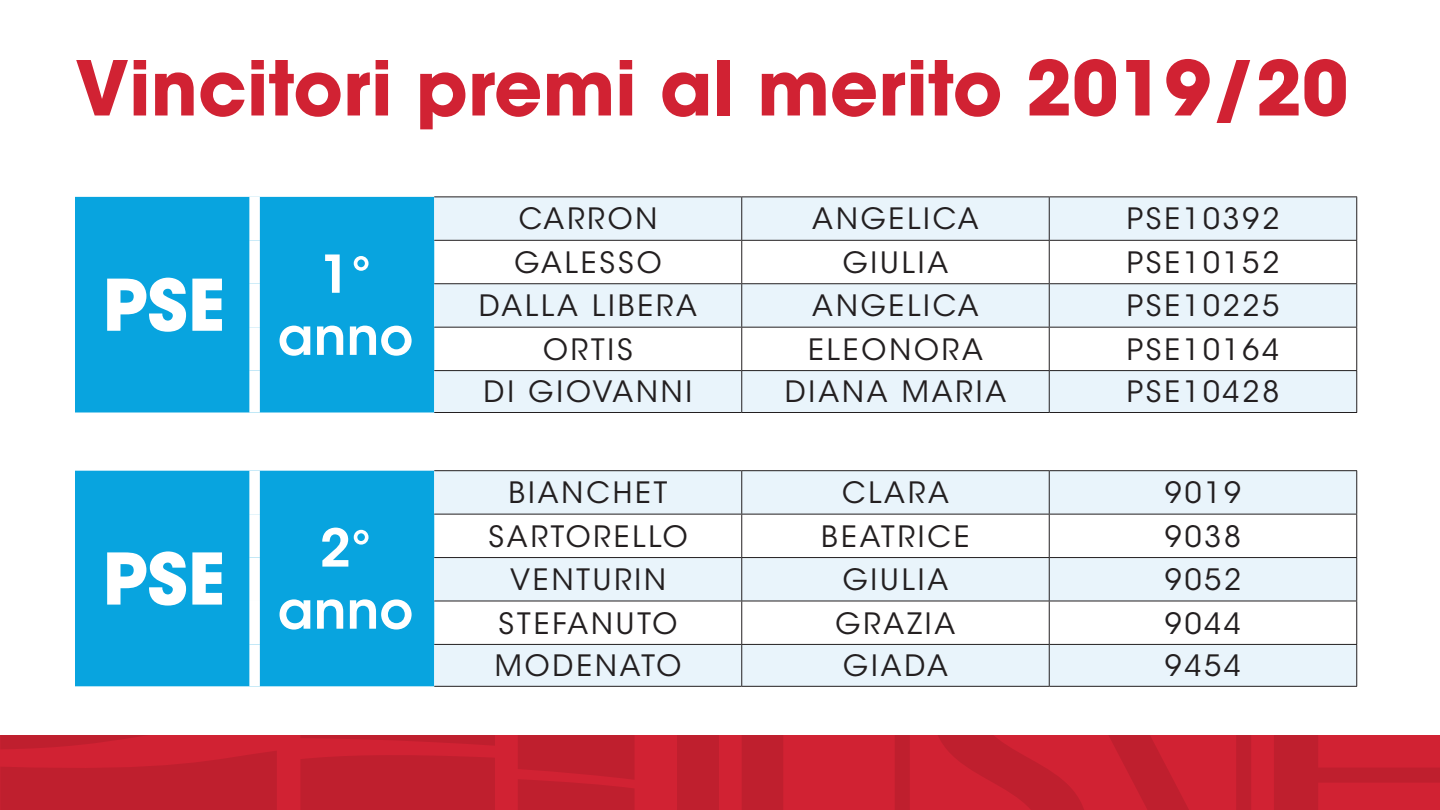
<style>
.page{position:relative;width:1440px;height:810px;background:#fff}
.page>*{position:absolute;margin:0;border:0;box-sizing:border-box;transform-origin:0 0}
.t1{font:700 75px "ITC Avant Garde Std";color:#d12233}
.t2{font:700 70.5px "ITC Avant Garde Std";color:#fff}
.t3{font:600 51.75px/62.1px "ITC Avant Garde Std";color:#fff;text-align:center}
.t4{font:29.25px "ITC Avant Garde Std";letter-spacing:.1em;color:#231f20}
</style>
<div class="page">
<div style="left:0;top:735px;width:1440px;height:75px;background:#d12233"></div>
<svg style="left:1274px;top:735px;width:166px;height:75px"></svg>
<svg style="left:938px;top:735px;width:313px;height:75px"></svg>
<svg style="left:742px;top:735px;width:168px;height:75px"></svg>
<div style="left:677px;top:696px;width:42px;height:114px;background:#bf1f2e"></div>
<svg style="left:518px;top:735px;width:116px;height:75px;background:#c11f2e"></svg>
<div style="left:300px;top:755px;width:195px;height:55px;background:#bf1f2e"></div>
<svg style="left:300px;top:735px;width:195px;height:11px"></svg>
<svg style="left:0;top:735px;width:277px;height:75px"></svg>
<div style="left:0;top:0;width:1440px;height:735px;background:#fff"></div>
<div style="left:75px;top:197px;width:359px;height:215px;background:#08a4df"></div>
<svg style="left:434px;top:197px;width:922px;height:215px;fill:#e9f4fb"></svg>
<hr style="left:434px;top:196px;width:308px;height:1px;background:#231f20">
<hr style="left:742px;top:196px;width:307px;height:1px;background:#231f20">
<hr style="left:741px;top:197px;width:1px;height:43px;background:#231f20">
<hr style="left:1049px;top:196px;width:308px;height:1px;background:#231f20">
<hr style="left:1049px;top:197px;width:1px;height:43px;background:#231f20">
<hr style="left:1356px;top:197px;width:1px;height:43px;background:#231f20">
<hr style="left:434px;top:240px;width:308px;height:1px;background:#231f20">
<hr style="left:742px;top:240px;width:307px;height:1px;background:#231f20">
<hr style="left:741px;top:241px;width:1px;height:42px;background:#231f20">
<hr style="left:1049px;top:240px;width:308px;height:1px;background:#231f20">
<hr style="left:1049px;top:241px;width:1px;height:42px;background:#231f20">
<hr style="left:1356px;top:241px;width:1px;height:42px;background:#231f20">
<hr style="left:434px;top:283px;width:308px;height:1px;background:#231f20">
<hr style="left:742px;top:283px;width:307px;height:1px;background:#231f20">
<hr style="left:741px;top:284px;width:1px;height:43px;background:#231f20">
<hr style="left:1049px;top:283px;width:308px;height:1px;background:#231f20">
<hr style="left:1049px;top:284px;width:1px;height:43px;background:#231f20">
<hr style="left:1356px;top:284px;width:1px;height:43px;background:#231f20">
<hr style="left:434px;top:327px;width:308px;height:1px;background:#231f20">
<hr style="left:742px;top:327px;width:307px;height:1px;background:#231f20">
<hr style="left:741px;top:328px;width:1px;height:42px;background:#231f20">
<hr style="left:1049px;top:327px;width:308px;height:1px;background:#231f20">
<hr style="left:1049px;top:328px;width:1px;height:42px;background:#231f20">
<hr style="left:1356px;top:328px;width:1px;height:42px;background:#231f20">
<hr style="left:741px;top:371px;width:1px;height:41px;background:#231f20">
<hr style="left:1049px;top:371px;width:1px;height:41px;background:#231f20">
<div style="left:249px;top:197px;width:11px;height:43px;background:#fff"></div>
<div style="left:249px;top:240px;width:11px;height:44px;background:#fff"></div>
<div style="left:249px;top:284px;width:11px;height:43px;background:#fff"></div>
<div style="left:249px;top:327px;width:11px;height:44px;background:#fff"></div>
<div style="left:249px;top:371px;width:11px;height:41px;background:#fff"></div>
<hr style="left:434px;top:370px;width:308px;height:1px;background:#231f20">
<hr style="left:742px;top:370px;width:307px;height:1px;background:#231f20">
<hr style="left:1049px;top:370px;width:308px;height:1px;background:#231f20">
<hr style="left:1356px;top:371px;width:1px;height:41px;background:#231f20">
<hr style="left:434px;top:412px;width:308px;height:1px;background:#231f20">
<hr style="left:742px;top:412px;width:307px;height:1px;background:#231f20">
<hr style="left:1049px;top:412px;width:308px;height:1px;background:#231f20">
<div style="left:75px;top:471px;width:359px;height:215px;background:#08a4df"></div>
<svg style="left:434px;top:471px;width:922px;height:215px;fill:#e9f4fb"></svg>
<hr style="left:434px;top:470px;width:308px;height:1px;background:#231f20">
<hr style="left:742px;top:470px;width:307px;height:1px;background:#231f20">
<hr style="left:741px;top:471px;width:1px;height:43px;background:#231f20">
<hr style="left:1049px;top:470px;width:308px;height:1px;background:#231f20">
<hr style="left:1049px;top:471px;width:1px;height:43px;background:#231f20">
<hr style="left:1356px;top:471px;width:1px;height:43px;background:#231f20">
<hr style="left:434px;top:514px;width:308px;height:1px;background:#231f20">
<hr style="left:742px;top:514px;width:307px;height:1px;background:#231f20">
<hr style="left:741px;top:514px;width:1px;height:43px;background:#231f20">
<hr style="left:1049px;top:514px;width:308px;height:1px;background:#231f20">
<hr style="left:1049px;top:514px;width:1px;height:43px;background:#231f20">
<hr style="left:1356px;top:514px;width:1px;height:43px;background:#231f20">
<hr style="left:434px;top:557px;width:308px;height:1px;background:#231f20">
<hr style="left:742px;top:557px;width:307px;height:1px;background:#231f20">
<hr style="left:741px;top:558px;width:1px;height:43px;background:#231f20">
<hr style="left:1049px;top:557px;width:308px;height:1px;background:#231f20">
<hr style="left:1049px;top:558px;width:1px;height:43px;background:#231f20">
<hr style="left:1356px;top:558px;width:1px;height:43px;background:#231f20">
<hr style="left:434px;top:601px;width:308px;height:1px;background:#231f20">
<hr style="left:742px;top:601px;width:307px;height:1px;background:#231f20">
<hr style="left:741px;top:601px;width:1px;height:43px;background:#231f20">
<hr style="left:1049px;top:601px;width:308px;height:1px;background:#231f20">
<hr style="left:1049px;top:601px;width:1px;height:43px;background:#231f20">
<hr style="left:1356px;top:601px;width:1px;height:43px;background:#231f20">
<hr style="left:741px;top:645px;width:1px;height:41px;background:#231f20">
<hr style="left:1049px;top:645px;width:1px;height:41px;background:#231f20">
<div style="left:249px;top:471px;width:11px;height:43px;background:#fff"></div>
<div style="left:249px;top:514px;width:11px;height:44px;background:#fff"></div>
<div style="left:249px;top:558px;width:11px;height:43px;background:#fff"></div>
<div style="left:249px;top:601px;width:11px;height:43px;background:#fff"></div>
<div style="left:249px;top:644px;width:11px;height:42px;background:#fff"></div>
<hr style="left:434px;top:644px;width:308px;height:1px;background:#231f20">
<hr style="left:742px;top:644px;width:307px;height:1px;background:#231f20">
<hr style="left:1049px;top:644px;width:308px;height:1px;background:#231f20">
<hr style="left:1356px;top:645px;width:1px;height:41px;background:#231f20">
<hr style="left:434px;top:686px;width:308px;height:1px;background:#231f20">
<hr style="left:742px;top:686px;width:307px;height:1px;background:#231f20">
<hr style="left:1049px;top:686px;width:308px;height:1px;background:#231f20">
<p class="t1" style="left:75px;top:39px;width:1275px">Vincitori premi al merito 2019/20</p>
<p class="t2" style="left:102px;top:259px;width:124px">PSE</p>
<p class="t3" style="left:278px;top:243px;width:137px">1° anno</p>
<p class="t2" style="left:102px;top:533px;width:124px">PSE</p>
<p class="t3" style="left:278px;top:517px;width:137px">2° anno</p>
<p class="t4" style="left:519px;top:201px;width:140px">CARRON</p>
<p class="t4" style="left:812px;top:201px;width:168px">ANGELICA</p>
<p class="t4" style="left:1127px;top:201px;width:154px">PSE10392</p>
<p class="t4" style="left:514px;top:245px;width:149px">GALESSO</p>
<p class="t4" style="left:843px;top:245px;width:107px">GIULIA</p>
<p class="t4" style="left:1127px;top:245px;width:154px">PSE10152</p>
<p class="t4" style="left:479px;top:288px;width:220px">DALLA LIBERA</p>
<p class="t4" style="left:812px;top:288px;width:168px">ANGELICA</p>
<p class="t4" style="left:1127px;top:288px;width:154px">PSE10225</p>
<p class="t4" style="left:543px;top:331px;width:91px">ORTIS</p>
<p class="t4" style="left:808px;top:331px;width:176px">ELEONORA</p>
<p class="t4" style="left:1127px;top:331px;width:154px">PSE10164</p>
<p class="t4" style="left:484px;top:374px;width:210px">DI GIOVANNI</p>
<p class="t4" style="left:785px;top:374px;width:223px">DIANA MARIA</p>
<p class="t4" style="left:1127px;top:374px;width:154px">PSE10428</p>
<p class="t4" style="left:508px;top:475px;width:161px">BIANCHET</p>
<p class="t4" style="left:842px;top:475px;width:108px">CLARA</p>
<p class="t4" style="left:1165px;top:475px;width:78px">9019</p>
<p class="t4" style="left:488px;top:518px;width:201px">SARTORELLO</p>
<p class="t4" style="left:821px;top:518px;width:150px">BEATRICE</p>
<p class="t4" style="left:1165px;top:518px;width:78px">9038</p>
<p class="t4" style="left:510px;top:562px;width:157px">VENTURIN</p>
<p class="t4" style="left:843px;top:562px;width:107px">GIULIA</p>
<p class="t4" style="left:1165px;top:562px;width:78px">9052</p>
<p class="t4" style="left:499px;top:605px;width:180px">STEFANUTO</p>
<p class="t4" style="left:836px;top:605px;width:121px">GRAZIA</p>
<p class="t4" style="left:1165px;top:605px;width:78px">9044</p>
<p class="t4" style="left:495px;top:648px;width:188px">MODENATO</p>
<p class="t4" style="left:843px;top:648px;width:106px">GIADA</p>
<p class="t4" style="left:1165px;top:648px;width:78px">9454</p>
</div>
